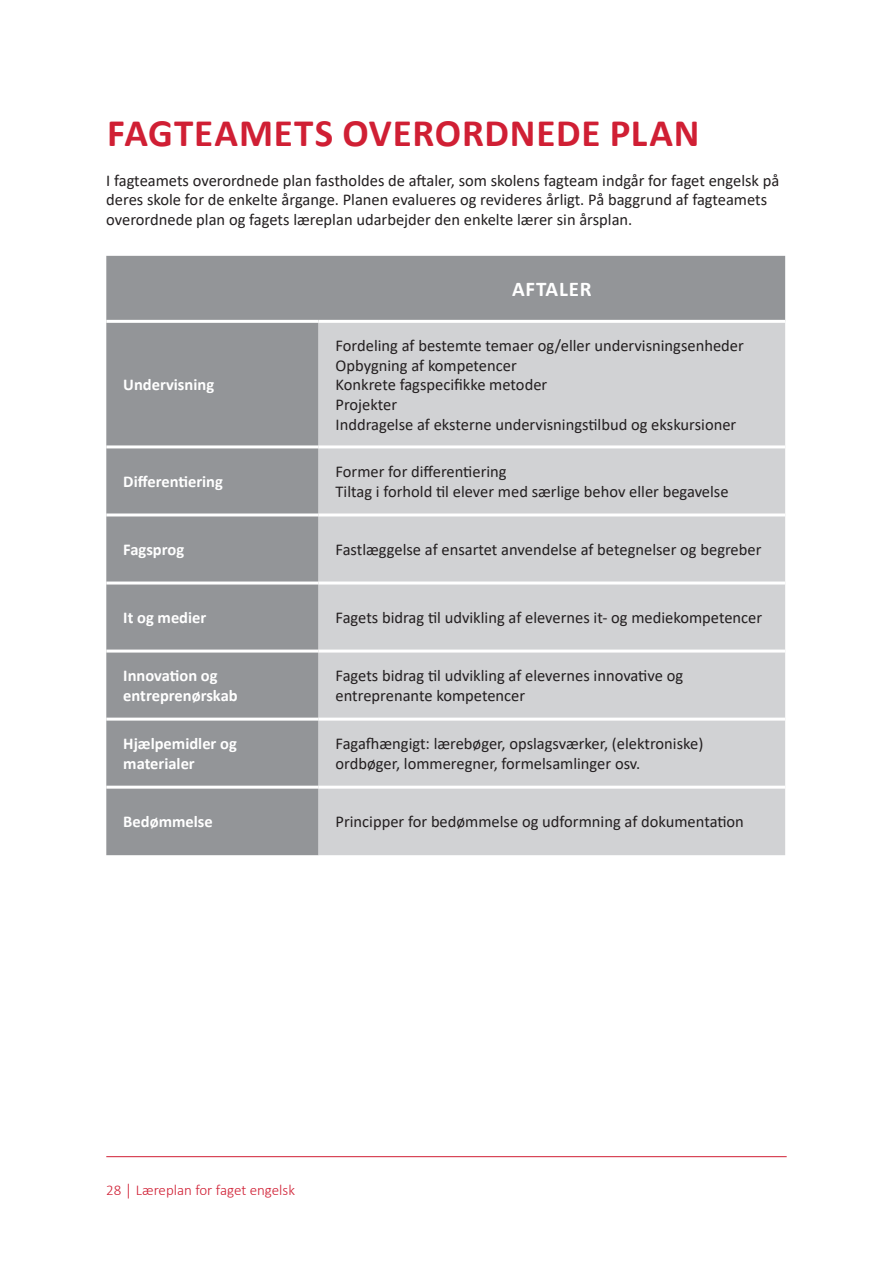
<style>
.page{position:relative;width:893px;height:1263px;background:#fff}
.page>*{position:absolute;margin:0;border:0;box-sizing:border-box;transform-origin:0 0}
.t1{font:700 39px "Calibri";letter-spacing:.02em;color:#d01f34}
.t2{font:700 21px "Calibri";color:#fff}
.t3{font:16.5px/19.8px "Calibri";color:#231f20}
.t4{font:700 16.5px/19.8px "Calibri";color:#fff}
.t5{font:300 15px "Calibri";color:#d01f34}
</style>
<div class="page">
<hr style="left:106px;top:1156px;width:681px;height:1px;background:#d01f34">
<div style="left:106px;top:256px;width:679px;height:599px;background:#939598"></div>
<div style="left:319px;top:323px;width:466px;height:532px;background:#d1d2d4"></div>
<hr style="left:106px;top:320px;width:213px;height:3px;background:#fff">
<hr style="left:319px;top:320px;width:466px;height:3px;background:#fff">
<hr style="left:106px;top:445px;width:213px;height:3px;background:#fff">
<hr style="left:319px;top:445px;width:466px;height:3px;background:#fff">
<hr style="left:106px;top:513px;width:213px;height:3px;background:#fff">
<hr style="left:319px;top:513px;width:466px;height:3px;background:#fff">
<hr style="left:106px;top:581px;width:213px;height:3px;background:#fff">
<hr style="left:319px;top:581px;width:466px;height:3px;background:#fff">
<hr style="left:106px;top:649px;width:213px;height:3px;background:#fff">
<hr style="left:319px;top:649px;width:466px;height:3px;background:#fff">
<hr style="left:106px;top:718px;width:213px;height:3px;background:#fff">
<hr style="left:319px;top:718px;width:466px;height:3px;background:#fff">
<hr style="left:106px;top:786px;width:213px;height:3px;background:#fff">
<hr style="left:319px;top:786px;width:466px;height:3px;background:#fff">
<h1 class="t1" style="left:107px;top:105px;width:594px">Fagteamets overordnede plan</h1>
<p class="t3" style="left:106px;top:170px;width:675px">I fagteamets overordnede plan fastholdes de aftaler, som skolens fagteam indgår for faget engelsk på deres skole for de enkelte årgange. Planen evalueres og revideres årligt. På baggrund af fagteamets overordnede plan og fagets læreplan udarbejder den enkelte lærer sin årsplan.</p>
<p class="t4" style="left:123px;top:375px;width:92px">Undervisning</p>
<p class="t2" style="left:512px;top:275px;width:81px">Aftaler</p>
<p class="t3" style="left:336px;top:335px;width:410px">Fordeling af bestemte temaer og/eller undervisningsenheder Opbygning af kompetencer<br>Konkrete fagspecifikke metoder<br>Projekter<br>Inddragelse af eksterne undervisningstilbud og ekskursioner</p>
<p class="t4" style="left:123px;top:472px;width:101px">Differentiering</p>
<p class="t3" style="left:336px;top:461px;width:395px">Former for differentiering<br>Tiltag i forhold til elever med særlige behov eller begavelse</p>
<p class="t4" style="left:123px;top:540px;width:62px">Fagsprog</p>
<p class="t3" style="left:336px;top:539px;width:427px">Fastlæggelse af ensartet anvendelse af betegnelser og begreber</p>
<p class="t4" style="left:123px;top:608px;width:85px">It og medier</p>
<p class="t3" style="left:336px;top:607px;width:428px">Fagets bidrag til udvikling af elevernes it- og mediekompetencer</p>
<p class="t4" style="left:123px;top:666px;width:116px">Innovation og entreprenørskab</p>
<p class="t3" style="left:336px;top:665px;width:349px">Fagets bidrag til udvikling af elevernes innovative og entreprenante kompetencer</p>
<p class="t4" style="left:123px;top:734px;width:115px">Hjælpemidler og materialer</p>
<p class="t3" style="left:336px;top:734px;width:369px">Fagafhængigt: lærebøger, opslagsværker, (elektroniske) ordbøger, lommeregner, formelsamlinger osv.</p>
<p class="t4" style="left:123px;top:812px;width:91px">Bedømmelse</p>
<p class="t3" style="left:336px;top:811px;width:410px">Principper for bedømmelse og udformning af dokumentation</p>
<p class="t5" style="left:106px;top:1181px;width:190px">28 │ Læreplan for faget engelsk</p>
</div>
